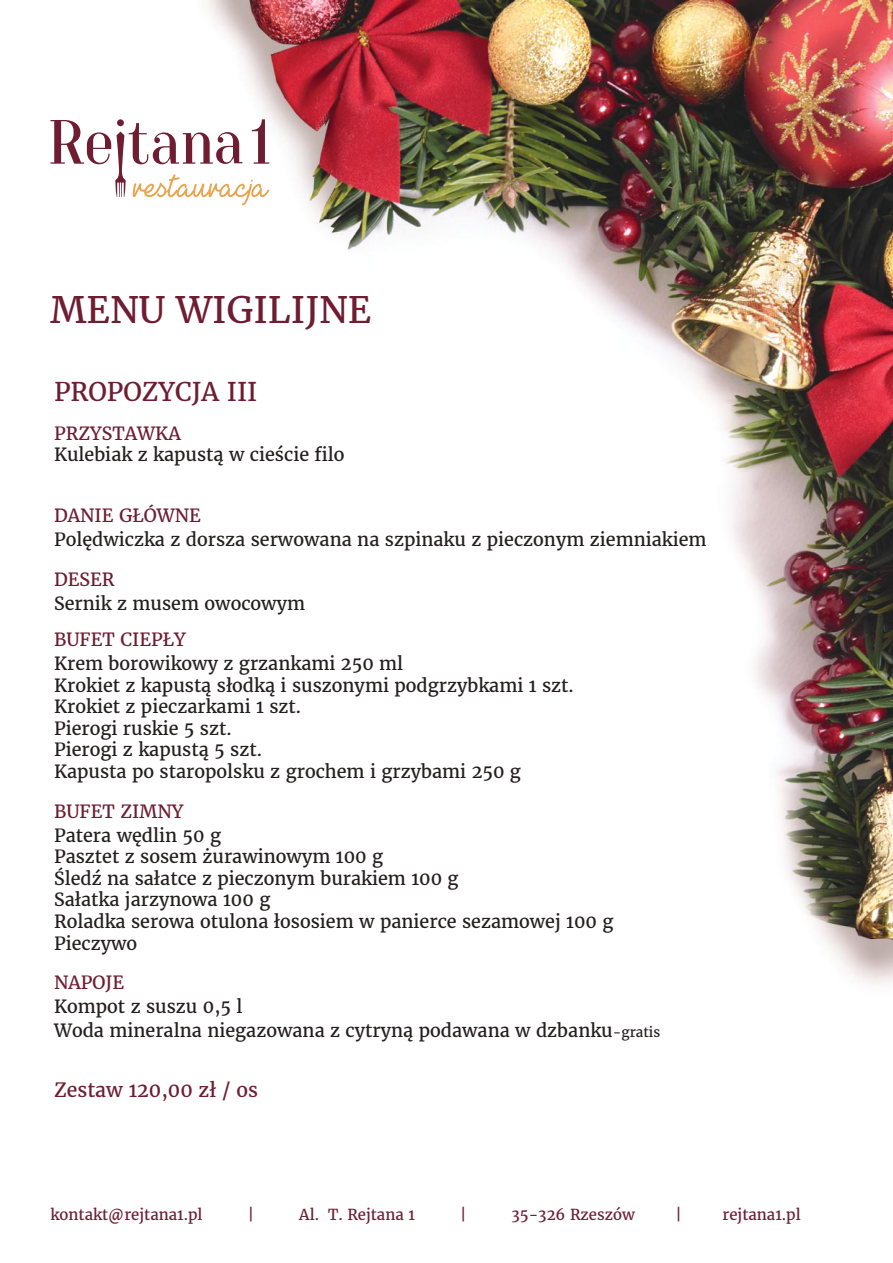
<style>
.page{position:relative;width:893px;height:1263px;background:#fff}
.page>*{position:absolute;margin:0;border:0;box-sizing:border-box;transform-origin:0 0}
.t1{font:36px "Merriweather";color:#6e1d32}
.t2{font:25.5px "Merriweather";color:#6e1d32}
.t3{font:19.5px "Merriweather";color:#6e1d32}
.t4{font:18px/21.6px "Merriweather";color:#241f1f}
.t5{font:18px "Merriweather";color:#6e1d32}
.t6{font:15px "Merriweather";color:#6e1d32}
.s1{font-size:13.5px}
</style>
<div class="page">
<img style="left:207px;top:0;width:686px;height:984px">
<svg style="left:50px;top:119px;width:219px;height:86px"></svg>
<h1 class="t1" style="left:50px;top:288px;width:322px">MENU WIGILIJNE</h1>
<h2 class="t2" style="left:54px;top:376px;width:205px">PROPOZYCJA III</h2>
<p class="t5" style="left:54px;top:422px;width:128px">PRZYSTAWKA</p>
<p class="t4" style="left:54px;top:444px;width:292px">Kulebiak z kapustą w cieście filo</p>
<p class="t5" style="left:54px;top:505px;width:149px">DANIE GŁÓWNE</p>
<p class="t4" style="left:54px;top:529px;width:654px">Polędwiczka z dorsza serwowana na szpinaku z pieczonym ziemniakiem</p>
<p class="t5" style="left:54px;top:568px;width:62px">DESER</p>
<p class="t4" style="left:54px;top:593px;width:253px">Sernik z musem owocowym</p>
<p class="t5" style="left:54px;top:628px;width:133px">BUFET CIEPŁY</p>
<p class="t4" style="left:54px;top:653px;width:521px">Krem borowikowy z grzankami 250 ml<br>Krokiet z kapustą słodką i suszonymi podgrzybkami 1 szt.<br>Krokiet z pieczarkami 1 szt.<br>Pierogi ruskie 5 szt.<br>Pierogi z kapustą 5 szt.<br>Kapusta po staropolsku z grochem i grzybami 250 g</p>
<p class="t5" style="left:54px;top:800px;width:131px">BUFET ZIMNY</p>
<p class="t4" style="left:54px;top:824px;width:561px">Patera wędlin 50 g<br>Pasztet z sosem żurawinowym 100 g<br>Śledź na sałatce z pieczonym burakiem 100 g<br>Sałatka jarzynowa 100 g<br>Roladka serowa otulona łososiem w panierce sezamowej 100 g<br>Pieczywo</p>
<p class="t5" style="left:54px;top:971px;width:72px">NAPOJE</p>
<p class="t4" style="left:54px;top:994px;width:608px;line-height:24px">Kompot z suszu 0,5 l<br>Woda mineralna niegazowana z cytryną podawana w dzbanku<span class="s1">-gratis</span></p>
<p class="t3" style="left:54px;top:1078px;width:205px">Zestaw 120,00 zł / os</p>
<p class="t6" style="left:50px;top:1205px;width:154px">kontakt@rejtana1.pl</p>
<p class="t6" style="left:248px;top:1205px;width:8px">|</p>
<p class="t6" style="left:299px;top:1205px;width:117px">Al. T. Rejtana 1</p>
<p class="t6" style="left:460px;top:1205px;width:8px">|</p>
<p class="t6" style="left:511px;top:1205px;width:125px">35-326 Rzeszów</p>
<p class="t6" style="left:675px;top:1205px;width:8px">|</p>
<p class="t6" style="left:722px;top:1205px;width:80px">rejtana1.pl</p>
</div>
